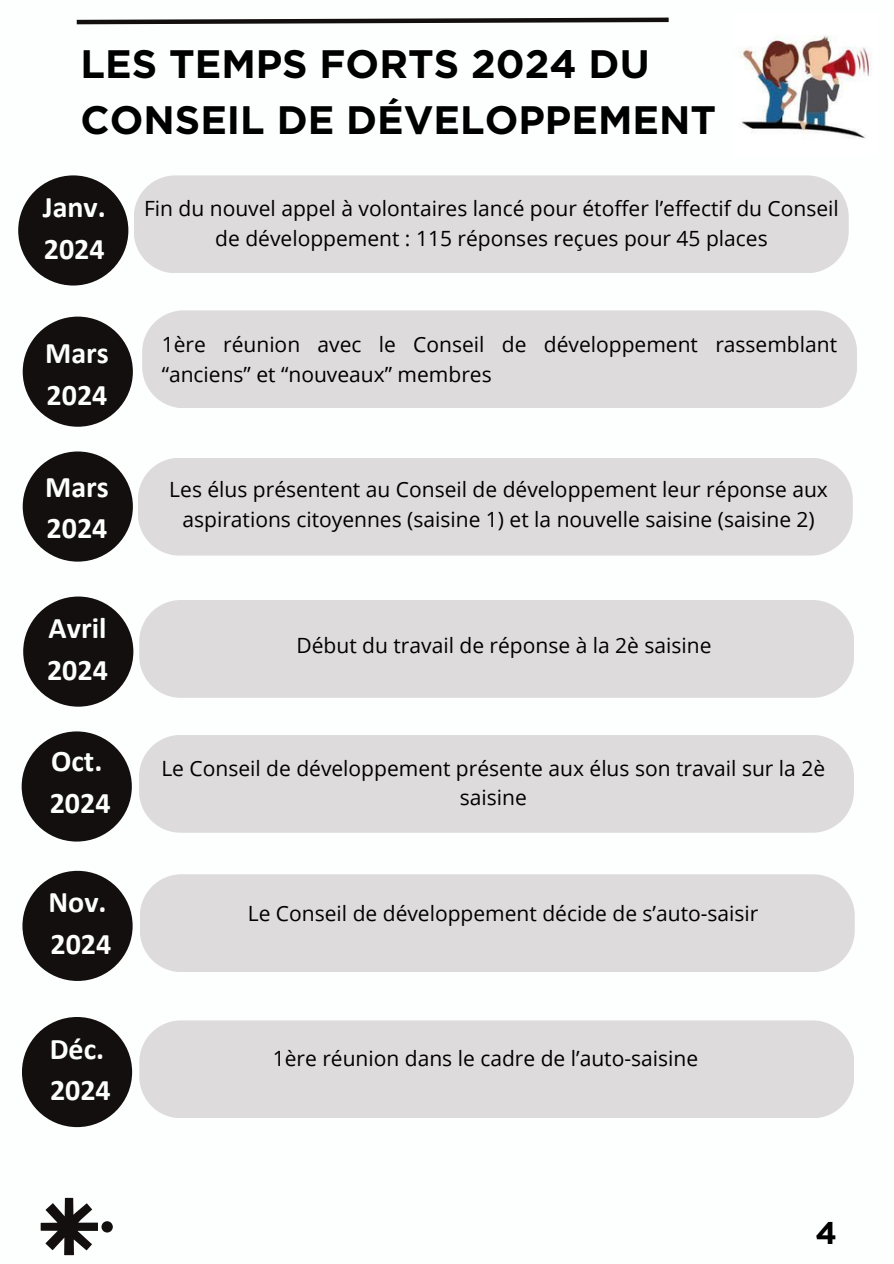
<style>
.page{position:relative;width:894px;height:1264px;background:#fff}
.page>*{position:absolute;margin:0;border:0;box-sizing:border-box;transform-origin:0 0}
.t1{font:700 39.6px/55.2px "Gotham";color:#000}
.t2{font:700 31.35px "Gotham";color:#000}
.t3{font:700 30px/41.7px "Calibri";color:#fdfefe}
.t4{font:21px/29.2px "Open Sans";color:#000;text-align:center}
</style>
<div class="page">
<svg style="left:76px;top:17px;width:593px;height:8px"></svg>
<div style="left:142px;top:310px;width:714px;height:98px;background:#dddbdc"></div>
<div style="left:23px;top:316px;width:110px;height:111px;background:#120f0e;border-radius:50%"></div>
<div style="left:23px;top:451px;width:110px;height:110px;background:#120f0e;border-radius:50%"></div>
<div style="left:138px;top:458px;width:714px;height:97px;background:#dddbdc"></div>
<div style="left:18px;top:175px;width:110px;height:110px;background:#120f0e;border-radius:50%"></div>
<div style="left:134px;top:175px;width:714px;height:98px;background:#dddbdc"></div>
<svg style="left:41px;top:1197px;width:57px;height:58px"></svg>
<div style="left:101px;top:1221px;width:12px;height:11px;background:#120f0e;border-radius:50%"></div>
<div style="left:22px;top:731px;width:110px;height:110px;background:#120f0e;border-radius:50%"></div>
<div style="left:139px;top:735px;width:714px;height:97px;background:#dddbdc"></div>
<img style="left:740px;top:36px;width:132px;height:103px">
<div style="left:23px;top:596px;width:110px;height:110px;background:#120f0e;border-radius:50%"></div>
<div style="left:139px;top:600px;width:714px;height:97px;background:#dddbdc"></div>
<div style="left:22px;top:870px;width:111px;height:110px;background:#120f0e;border-radius:50%"></div>
<div style="left:140px;top:874px;width:714px;height:98px;background:#dddbdc"></div>
<div style="left:22px;top:1016px;width:110px;height:111px;background:#120f0e;border-radius:50%"></div>
<div style="left:139px;top:1020px;width:715px;height:98px;background:#dddbdc"></div>
<p class="t1" style="left:81px;top:37px;width:636px">LES TEMPS FORTS 2024 DU<br>CONSEIL DE DÉVELOPPEMENT</p>
<p class="t3" style="left:43px;top:189px;width:65px">Janv.<br>2024</p>
<p class="t4" style="left:144px;top:193px;width:696px">Fin du nouvel appel à volontaires lancé pour étoffer l’effectif du Conseil de développement : 115 réponses reçues pour 45 places</p>
<h1 class="t3" style="left:45px;top:335px;width:65px">Mars<br>2024</h1>
<p class="t4" style="left:162px;top:329px;width:676px;text-align:left">1ère réunion avec le Conseil de développement rassemblant “anciens” et “nouveaux” membres</p>
<p class="t3" style="left:45px;top:468px;width:65px">Mars<br>2024</p>
<h2 class="t4" style="left:169px;top:474px;width:660px">Les élus présentent au Conseil de développement leur réponse aux aspirations citoyennes (saisine 1) et la nouvelle saisine (saisine 2)</h2>
<p class="t3" style="left:47px;top:609px;width:62px">Avril<br>2024</p>
<p class="t4" style="left:296px;top:629px;width:416px">Début du travail de réponse à la 2è saisine</p>
<h2 class="t3" style="left:50px;top:743px;width:62px">Oct.<br>2024</h2>
<h2 class="t4" style="left:161px;top:753px;width:665px">Le Conseil de développement présente aux élus son travail sur la 2è saisine</h2>
<h2 class="t3" style="left:48px;top:884px;width:64px">Nov.<br>2024</h2>
<h2 class="t4" style="left:248px;top:898px;width:512px">Le Conseil de développement décide de s’auto-saisir</h2>
<p class="t3" style="left:50px;top:1030px;width:63px">Déc.<br>2024</p>
<h2 class="t4" style="left:273px;top:1042px;width:427px">1ère réunion dans le cadre de l’auto-saisine</h2>
<h2 class="t2" style="left:815px;top:1213px;width:23px">4</h2>
</div>
